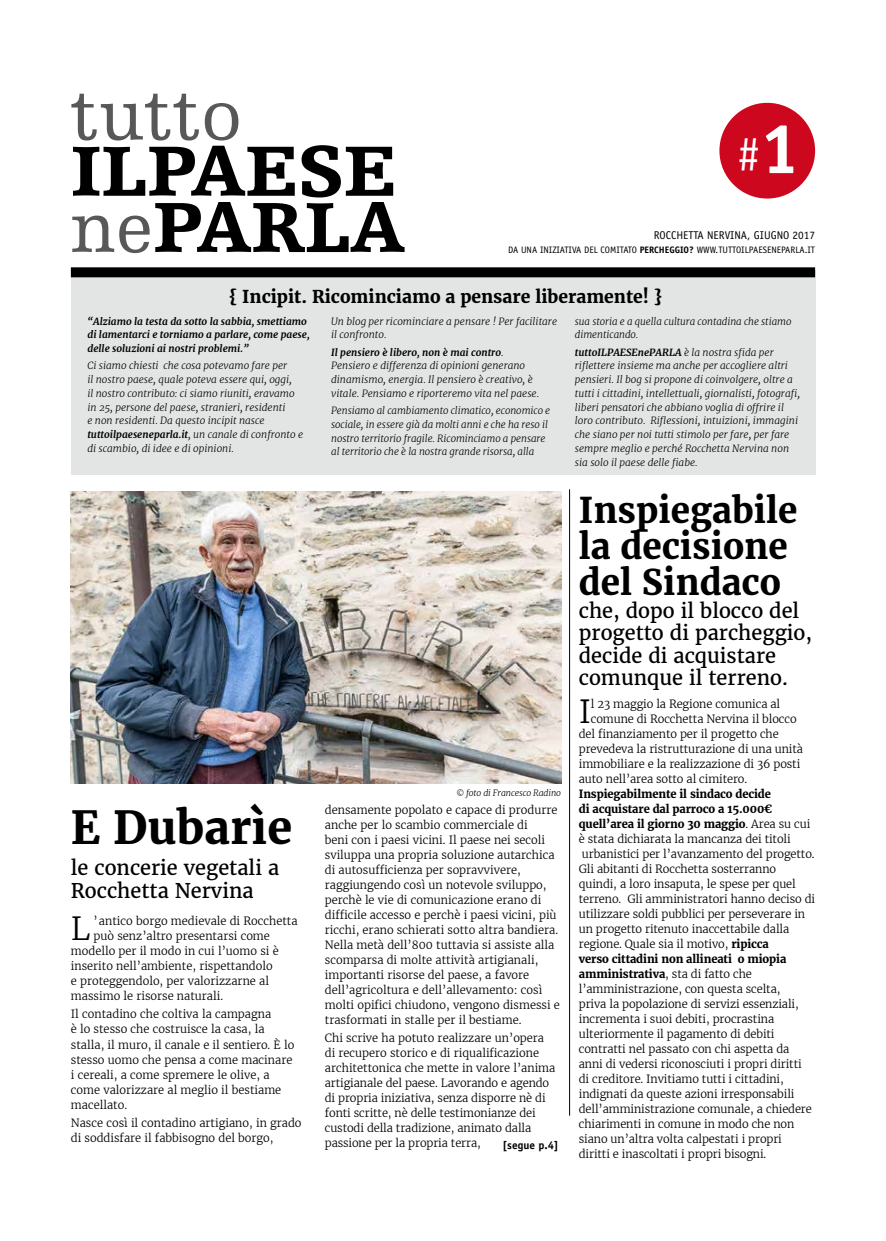
<style>
.page{position:relative;width:886px;height:1241px;background:#fff}
.page>*{position:absolute;margin:0;border:0;box-sizing:border-box;transform-origin:0 0}
.t1{font:900 75px/56.2px "Humanist Slabserif 712 BT";color:#000}
.t2{font:75px "Humanist Slabserif 712 BT";color:#58585a}
.t3{font:700 45px "Merriweather";color:#000}
.t4{font:43.75px "Officina Sans";color:#fff}
.t5{font:700 35px/36.2px "Merriweather";color:#000}
.t6{font:300 31.38px "Merriweather";color:#000}
.t7{font:20px/22.5px "Merriweather";color:#000}
.t8{font:700 17.5px "Merriweather";color:#000}
.t9{font:300 11.25px/15px "Merriweather";letter-spacing:-.01em;color:#000}
.t10{font:11.25px "Officina Sans";color:#000}
.t11{font:700 11.25px "Officina Sans";color:#000}
.t12{font:italic 300 10px/13.8px "Merriweather";color:#000}
.t13{font:italic 700 10px/13.8px "Merriweather";color:#000}
.t14{font:9.38px "Officina Sans";color:#000}
.t15{font:italic 300 8.75px "Merriweather";letter-spacing:-.01em;color:#000}
.s1{font-weight:400;color:#58585a}
.s2{font-weight:700;font-size:71.25px}
.s3{font-weight:700}
</style>
<div class="page">
<img style="left:71px;top:491px;width:490px;height:292px">
<hr style="left:569px;top:489px;width:1px;height:626px;background:#000">
<div style="left:719px;top:103px;width:96px;height:95px;background:#cd071e;border-radius:50%"></div>
<div style="left:71px;top:270px;width:744px;height:205px;background:#e3e4e4"></div>
<div style="left:71px;top:267px;width:744px;height:10px;background:#000"></div>
<h1 class="t2" style="left:71px;top:69px;width:172px">tutto</h1>
<h1 class="t1" style="left:71px;top:140px;width:335px">ILPAESE <span class="s1">ne</span>PARLA</h1>
<h3 class="t4" style="left:738px;top:126px;width:63px">#<span class="s2">1</span></h3>
<p class="t10" style="left:654px;top:229px;width:163px">ROCCHETTA NERVINA, GIUGNO 2017</p>
<p class="t14" style="left:508px;top:244px;width:309px">DA UNA INIZIATIVA DEL COMITATO <span class="s3">PERCHEGGIO?</span> WWW.TUTTOILPAESENEPARLA.IT</p>
<h3 class="t8" style="left:228px;top:284px;width:436px">{ Incipit. Ricominciamo a pensare liberamente! }</h3>
<p class="t13" style="left:87px;top:314px;width:224px">“Alziamo la testa da sotto la sabbia, smettiamo di lamentarci e torniamo a parlare, come paese, delle soluzioni ai nostri problemi.”</p>
<p class="t12" style="left:87px;top:358px;width:217px">Ci siamo chiesti che cosa potevamo fare per<br>il nostro paese, quale poteva essere qui, oggi,<br>il nostro contributo: ci siamo riuniti, eravamo in 25, persone del paese, stranieri, residenti<br>e non residenti. Da questo incipit nasce <span class="s3">tuttoilpaeseneparla.it</span>, un canale di confronto e di scambio, di idee e di opinioni.</p>
<h2 class="t3" style="left:71px;top:797px;width:223px">E Dubarìe</h2>
<h3 class="t7" style="left:71px;top:856px;width:210px">le concerie vegetali a<br>Rocchetta Nervina</h3>
<h3 class="t6" style="left:71px;top:907px;width:21px">L</h3>
<p class="t9" style="left:94px;top:913px;width:206px">’antico borgo medievale di Rocchetta</p>
<p class="t9" style="left:94px;top:928px;width:178px">può senz’altro presentarsi come</p>
<p class="t9" style="left:71px;top:942px;width:209px">modello per il modo in cui l’uomo si è</p>
<p class="t9" style="left:71px;top:957px;width:203px">inserito nell’ambiente, rispettandolo</p>
<p class="t9" style="left:71px;top:972px;width:200px">e proteggendolo, per valorizzarne al</p>
<p class="t9" style="left:71px;top:987px;width:154px">massimo le risorse naturali.</p>
<p class="t9" style="left:71px;top:1006px;width:225px">Il contadino che coltiva la campagna<br>è lo stesso che costruisce la casa, la stalla, il muro, il canale e il sentiero. È lo stesso uomo che pensa a come macinare i cereali, a come spremere le olive, a come valorizzare al meglio il bestiame macellato.</p>
<p class="t9" style="left:71px;top:1115px;width:232px">Nasce così il contadino artigiano, in grado di soddisfare il fabbisogno del borgo,</p>
<p class="t12" style="left:331px;top:314px;width:227px">Un blog per ricominciare a pensare ! Per facilitare il confronto.</p>
<p class="t12" style="left:331px;top:345px;width:210px"><span class="s3">Il pensiero è libero, non è mai contro</span>.<br>Pensiero e differenza di opinioni generano dinamismo, energia. Il pensiero è creativo, è vitale. Pensiamo e riporteremo vita nel paese.</p>
<p class="t12" style="left:331px;top:403px;width:221px">Pensiamo al cambiamento climatico, economico e sociale, in essere già da molti anni e che ha reso il nostro territorio fragile. Ricominciamo a pensare al territorio che è la nostra grande risorsa, alla</p>
<p class="t15" style="left:457px;top:786px;width:106px">© foto di Francesco Radino</p>
<p class="t9" style="left:325px;top:801px;width:236px">densamente popolato e capace di produrre anche per lo scambio commerciale di<br>beni con i paesi vicini. Il paese nei secoli sviluppa una propria soluzione autarchica di autosufficienza per sopravvivere, raggiungendo così un notevole sviluppo, perchè le vie di comunicazione erano di difficile accesso e perchè i paesi vicini, più ricchi, erano schierati sotto altra bandiera.<br>Nella metà dell’800 tuttavia si assiste alla scomparsa di molte attività artigianali, importanti risorse del paese, a favore dell’agricoltura e dell’allevamento: così molti opifici chiudono, vengono dismessi e trasformati in stalle per il bestiame.</p>
<p class="t9" style="left:325px;top:1030px;width:232px">Chi scrive ha potuto realizzare un’opera di recupero storico e di riqualificazione architettonica che mette in valore l’anima artigianale del paese. Lavorando e agendo di propria iniziativa, senza disporre nè di fonti scritte, nè delle testimonianze dei custodi della tradizione, animato dalla passione per la propria terra,</p>
<p class="t11" style="left:502px;top:1138px;width:58px">[segue p.4]</p>
<p class="t12" style="left:575px;top:314px;width:218px">sua storia e a quella cultura contadina che stiamo dimenticando.</p>
<p class="t12" style="left:575px;top:345px;width:227px"><span class="s3">tuttoILPAESEnePARLA</span> è la nostra sfida per riflettere insieme ma anche per accogliere altri pensieri. Il bog si propone di coinvolgere, oltre a tutti i cittadini, intellettuali, giornalisti, fotografi, liberi pensatori che abbiano voglia di offrire il loro contributo. Riflessioni, intuizioni, immagini che siano per noi tutti stimolo per fare, per fare sempre meglio e perché Rocchetta Nervina non sia solo il paese delle fiabe.</p>
<h3 class="t5" style="left:579px;top:491px;width:220px">Inspiegabile la decisione del Sindaco</h3>
<h3 class="t7" style="left:579px;top:598px;width:235px">che, dopo il blocco del progetto di parcheggio, decide di acquistare comunque il terreno.</h3>
<h3 class="t6" style="left:579px;top:690px;width:14px">I</h3>
<p class="t9" style="left:591px;top:696px;width:191px">l 23 maggio la Regione comunica al</p>
<p class="t9" style="left:591px;top:711px;width:207px">comune di Rocchetta Nervina il blocco</p>
<p class="t9" style="left:579px;top:726px;width:201px">del finanziamento per il progetto che</p>
<p class="t9" style="left:579px;top:741px;width:226px">prevedeva la ristrutturazione di una unità</p>
<p class="t9" style="left:579px;top:756px;width:223px">immobiliare e la realizzazione di 36 posti</p>
<p class="t9" style="left:579px;top:771px;width:170px">auto nell’area sotto al cimitero.</p>
<p class="t9" style="left:579px;top:786px;width:238px"><span class="s3">Inspiegabilmente il sindaco decide<br>di acquistare dal parroco a 15.000€ quell’area il giorno 30 maggio</span>. Area su cui è stata dichiarata la mancanza dei titoli urbanistici per l’avanzamento del progetto.<br>Gli abitanti di Rocchetta sosterranno quindi, a loro insaputa, le spese per quel terreno. Gli amministratori hanno deciso di utilizzare soldi pubblici per perseverare in un progetto ritenuto inaccettabile dalla regione. Quale sia il motivo, <span class="s3">ripicca<br>verso cittadini non allineati o miopia amministrativa</span>, sta di fatto che l’amministrazione, con questa scelta,<br>priva la popolazione di servizi essenziali, incrementa i suoi debiti, procrastina ulteriormente il pagamento di debiti contratti nel passato con chi aspetta da anni di vedersi riconosciuti i propri diritti<br>di creditore. Invitiamo tutti i cittadini, indignati da queste azioni irresponsabili dell’amministrazione comunale, a chiedere chiarimenti in comune in modo che non siano un’altra volta calpestati i propri diritti e inascoltati i propri bisogni.</p>
</div>
